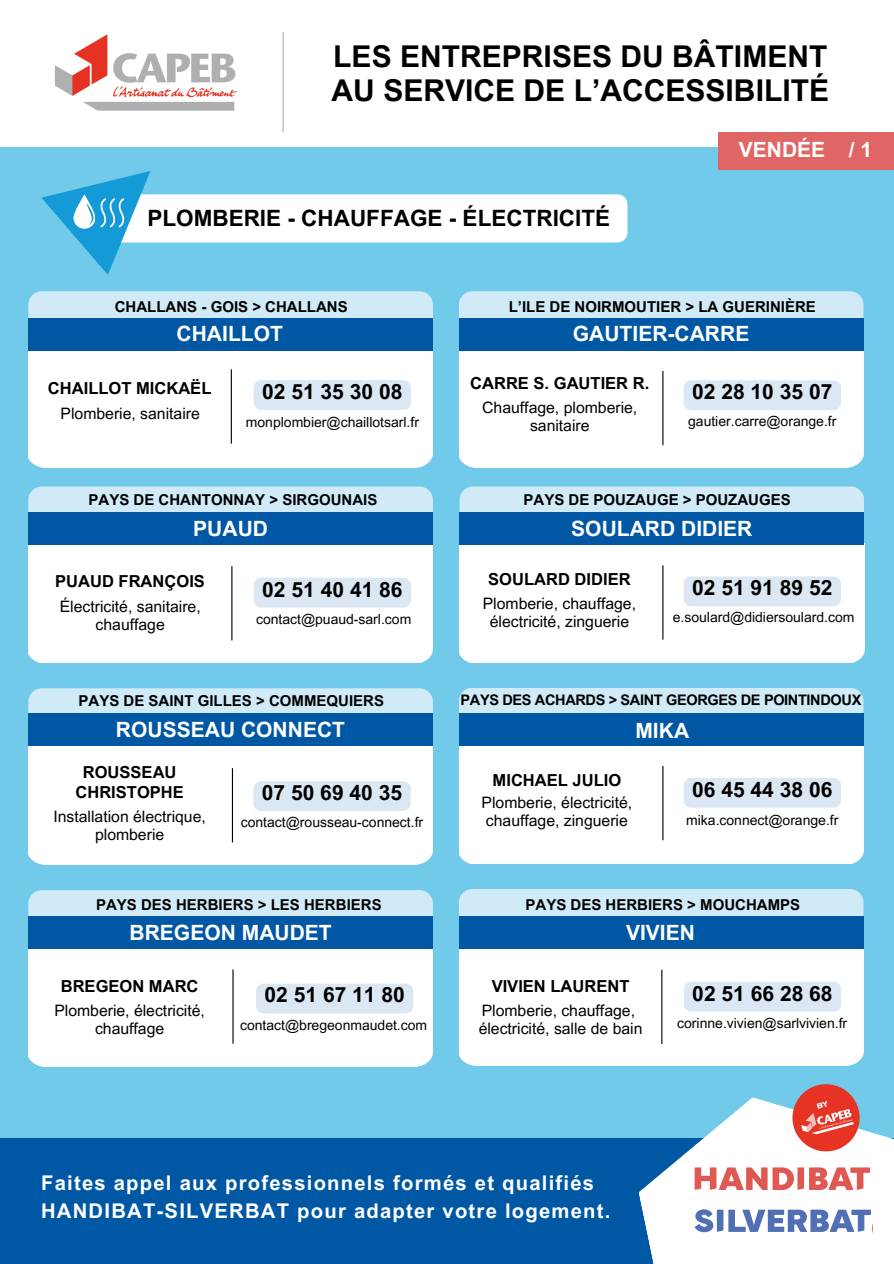
<style>
.page{position:relative;width:894px;height:1264px;background:#fff}
.page>*{position:absolute;margin:0;border:0;box-sizing:border-box;transform-origin:0 0}
.t1{font:700 30px/33.8px "Arial MT Pro";color:#000}
.t2{font:700 22.5px "Arial MT Pro";color:#000}
.t3{font:700 21px "Arial MT Pro";color:#fff}
.t4{font:700 21px "Arial MT Pro";color:#000}
.t5{font:700 20.25px/28.2px "Arial MT Pro";letter-spacing:.06em;color:#fff}
.t6{font:700 16.5px/20.2px "Arial MT Pro";color:#000;text-align:center}
.t7{font:15.75px/18px "Arial MT Pro";color:#000;text-align:center}
.t8{font:700 15px "Arial MT Pro";color:#000}
.t9{font:700 14.55px "Arial MT Pro";letter-spacing:-.025em;color:#000}
.t10{font:13.95px "Arial MT Pro";color:#000}
</style>
<div class="page">
<div style="left:0;top:148px;width:893px;height:1115px;background:#72caeb"></div>
<img style="left:55px;top:34px;width:182px;height:77px">
<div style="left:718px;top:132px;width:175px;height:38px;background:#e06666"></div>
<div style="left:95px;top:194px;width:532px;height:48px;background:#fff;border-radius:10px"></div>
<svg style="left:42px;top:171px;width:108px;height:104px"></svg>
<hr style="left:282px;top:32px;width:1px;height:100px;background:#b0b0b0">
<div style="left:28px;top:486px;width:405px;height:170px;background:#d0ebf7;border-radius:14px"></div>
<div style="left:29px;top:545px;width:403px;height:117px;background:#fff"></div>
<div style="left:29px;top:512px;width:403px;height:33px;background:#0058a5"></div>
<hr style="left:231px;top:566px;width:1px;height:74px;background:#000">
<div style="left:28px;top:688px;width:405px;height:170px;background:#d0ebf7;border-radius:14px"></div>
<div style="left:29px;top:745px;width:403px;height:119px;background:#fff"></div>
<div style="left:29px;top:713px;width:403px;height:32px;background:#0058a5"></div>
<hr style="left:232px;top:768px;width:1px;height:74px;background:#000">
<div style="left:28px;top:890px;width:405px;height:169px;background:#d0ebf7;border-radius:14px"></div>
<div style="left:29px;top:948px;width:403px;height:118px;background:#fff"></div>
<div style="left:29px;top:916px;width:403px;height:32px;background:#0058a5"></div>
<hr style="left:232px;top:969px;width:1px;height:74px;background:#000">
<div style="left:458px;top:889px;width:405px;height:169px;background:#d0ebf7;border-radius:14px"></div>
<div style="left:459px;top:945px;width:404px;height:120px;background:#fff"></div>
<div style="left:459px;top:915px;width:403px;height:33px;background:#0058a5"></div>
<hr style="left:661px;top:969px;width:1px;height:75px;background:#000">
<div style="left:459px;top:486px;width:404px;height:170px;background:#d0ebf7;border-radius:14px"></div>
<div style="left:459px;top:544px;width:404px;height:118px;background:#fff"></div>
<div style="left:459px;top:512px;width:404px;height:32px;background:#0058a5"></div>
<hr style="left:662px;top:565px;width:1px;height:74px;background:#000">
<div style="left:458px;top:687px;width:405px;height:170px;background:#d0ebf7;border-radius:14px"></div>
<div style="left:459px;top:744px;width:404px;height:119px;background:#fff"></div>
<div style="left:459px;top:713px;width:403px;height:32px;background:#0058a5"></div>
<hr style="left:662px;top:766px;width:1px;height:74px;background:#000">
<div style="left:458px;top:291px;width:405px;height:170px;background:#d0ebf7;border-radius:14px"></div>
<div style="left:459px;top:348px;width:404px;height:119px;background:#fff"></div>
<div style="left:459px;top:318px;width:403px;height:32px;background:#0058a5"></div>
<hr style="left:662px;top:371px;width:1px;height:74px;background:#000">
<div style="left:28px;top:291px;width:405px;height:170px;background:#d0ebf7;border-radius:14px"></div>
<div style="left:29px;top:350px;width:403px;height:117px;background:#fff"></div>
<div style="left:29px;top:318px;width:403px;height:32px;background:#0058a5"></div>
<hr style="left:231px;top:369px;width:1px;height:74px;background:#000">
<div style="left:0;top:1138px;width:893px;height:125px;background:#0058a5"></div>
<svg style="left:638px;top:1084px;width:255px;height:179px"></svg>
<div style="left:683px;top:576px;width:157px;height:30px;background:#dbe8f4;border-radius:7px"></div>
<div style="left:683px;top:778px;width:157px;height:29px;background:#dbe8f4;border-radius:7px"></div>
<div style="left:253px;top:781px;width:157px;height:30px;background:#dbe8f4;border-radius:7px"></div>
<div style="left:256px;top:983px;width:157px;height:30px;background:#dbe8f4;border-radius:7px"></div>
<div style="left:683px;top:981px;width:157px;height:30px;background:#dbe8f4;border-radius:7px"></div>
<div style="left:254px;top:577px;width:157px;height:30px;background:#dbe8f4;border-radius:7px"></div>
<div style="left:683px;top:380px;width:157px;height:30px;background:#dbe8f4;border-radius:7px"></div>
<div style="left:253px;top:380px;width:158px;height:30px;background:#dbe8f4;border-radius:7px"></div>
<p class="t1" style="left:331px;top:43px;width:499px">LES ENTREPRISES DU BÂTIMENT<br>AU SERVICE DE L’ACCESSIBILITÉ</p>
<h5 class="t3" style="left:738px;top:142px;width:88px">VENDÉE</h5>
<h6 class="t3" style="left:848px;top:142px;width:25px">/ 1</h6>
<h3 class="t2" style="left:147px;top:209px;width:464px">PLOMBERIE - CHAUFFAGE - ÉLECTRICITÉ</h3>
<p class="t8" style="left:115px;top:301px;width:234px">CHALLANS - GOIS &gt; CHALLANS</p>
<p class="t8" style="left:508px;top:301px;width:309px">L’ILE DE NOIRMOUTIER &gt; LA GUERINIÈRE</p>
<h5 class="t3" style="left:176px;top:326px;width:108px">CHAILLOT</h5>
<h2 class="t6" style="left:48px;top:380px;width:165px">CHAILLOT MICKAËL</h2>
<h5 class="t7" style="left:61px;top:406px;width:141px">Plomberie, sanitaire</h5>
<p class="t4" style="left:262px;top:383px;width:142px">02 51 35 30 08</p>
<h6 class="t10" style="left:246px;top:416px;width:174px">monplombier@chaillotsarl.fr</h6>
<h3 class="t3" style="left:572px;top:326px;width:178px">GAUTIER-CARRE</h3>
<h2 class="t6" style="left:470px;top:375px;width:181px">CARRE S. GAUTIER R.</h2>
<p class="t7" style="left:482px;top:401px;width:156px">Chauffage, plomberie, sanitaire</p>
<h5 class="t4" style="left:692px;top:384px;width:142px">02 28 10 35 07</h5>
<h6 class="t10" style="left:688px;top:416px;width:150px">gautier.carre@orange.fr</h6>
<h5 class="t8" style="left:88px;top:494px;width:290px">PAYS DE CHANTONNAY &gt; SIRGOUNAIS</h5>
<h3 class="t8" style="left:523px;top:494px;width:269px">PAYS DE POUZAUGE &gt; POUZAUGES</h3>
<p class="t3" style="left:193px;top:521px;width:76px">PUAUD</p>
<h6 class="t3" style="left:571px;top:521px;width:183px">SOULARD DIDIER</h6>
<p class="t6" style="left:55px;top:573px;width:151px">PUAUD FRANÇOIS</p>
<p class="t7" style="left:60px;top:599px;width:142px">Électricité, sanitaire, chauffage</p>
<p class="t4" style="left:262px;top:581px;width:142px">02 51 40 41 86</p>
<p class="t10" style="left:256px;top:614px;width:157px">contact@puaud-sarl.com</p>
<h5 class="t6" style="left:488px;top:571px;width:144px">SOULARD DIDIER</h5>
<p class="t7" style="left:482px;top:596px;width:155px">Plomberie, chauffage, électricité, zinguerie</p>
<h2 class="t4" style="left:692px;top:580px;width:142px">02 51 91 89 52</h2>
<p class="t10" style="left:672px;top:612px;width:183px">e.soulard@didiersoulard.com</p>
<h2 class="t8" style="left:78px;top:695px;width:307px">PAYS DE SAINT GILLES &gt; COMMEQUIERS</h2>
<h6 class="t9" style="left:460px;top:694px;width:402px">PAYS DES ACHARDS &gt; SAINT GEORGES DE POINTINDOUX</h6>
<h5 class="t3" style="left:116px;top:721px;width:230px">ROUSSEAU CONNECT</h5>
<h3 class="t3" style="left:635px;top:722px;width:55px">MIKA</h3>
<h6 class="t6" style="left:75px;top:763px;width:110px">ROUSSEAU<br>CHRISTOPHE</h6>
<h5 class="t7" style="left:53px;top:809px;width:154px">Installation électrique, plomberie</h5>
<h2 class="t6" style="left:492px;top:771px;width:130px">MICHAEL JULIO</h2>
<h5 class="t4" style="left:262px;top:784px;width:142px">07 50 69 40 35</h5>
<p class="t4" style="left:692px;top:781px;width:142px">06 45 44 38 06</p>
<h5 class="t7" style="left:481px;top:796px;width:152px;text-align:left">Plomberie, électricité, chauffage, zinguerie</h5>
<h5 class="t10" style="left:686px;top:814px;width:154px">mika.connect@orange.fr</h5>
<p class="t10" style="left:241px;top:817px;width:184px">contact@rousseau-connect.fr</p>
<p class="t8" style="left:96px;top:899px;width:287px">PAYS DES HERBIERS &gt; LES HERBIERS</p>
<h5 class="t8" style="left:525px;top:899px;width:276px">PAYS DES HERBIERS &gt; MOUCHAMPS</h5>
<h2 class="t3" style="left:129px;top:925px;width:204px">BREGEON MAUDET</h2>
<h5 class="t3" style="left:626px;top:924px;width:70px">VIVIEN</h5>
<h3 class="t6" style="left:61px;top:978px;width:139px">BREGEON MARC</h3>
<p class="t6" style="left:491px;top:978px;width:139px">VIVIEN LAURENT</p>
<h6 class="t4" style="left:264px;top:987px;width:142px">02 51 67 11 80</h6>
<h3 class="t4" style="left:692px;top:985px;width:142px">02 51 66 28 68</h3>
<h6 class="t7" style="left:54px;top:1003px;width:152px">Plomberie, électricité, chauffage</h6>
<h3 class="t7" style="left:478px;top:1003px;width:165px;text-align:left">Plomberie, chauffage, électricité, salle de bain</h3>
<h5 class="t10" style="left:240px;top:1019px;width:188px">contact@bregeonmaudet.com</h5>
<h2 class="t10" style="left:677px;top:1017px;width:171px">corinne.vivien@sarlvivien.fr</h2>
<h3 class="t5" style="left:41px;top:1171px;width:570px">Faites appel aux professionnels formés et qualifiés<br>HANDIBAT-SILVERBAT pour adapter votre logement.</h3>
</div>
